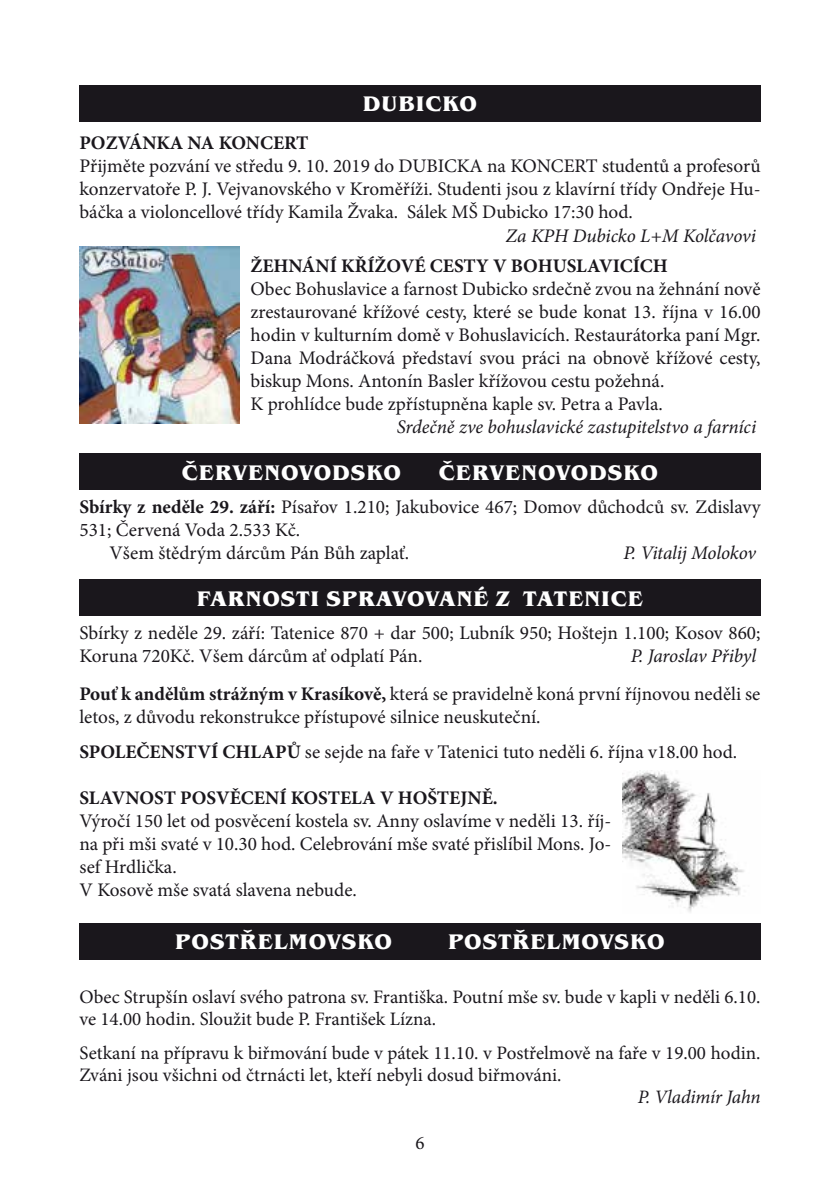
<style>
.page{position:relative;width:840px;height:1191px;background:#fff}
.page>*{position:absolute;margin:0;border:0;box-sizing:border-box;transform-origin:0 0}
.t1{font:700 21.8px "Benguiat Itc TOT";letter-spacing:.045em;color:#fff}
.t2{font:19.2px/23px "Minion Pro";color:#1a171c}
.t3{font:700 19.2px "Minion Pro";color:#1a171c}
.t4{font:italic 19.2px "Minion Pro";letter-spacing:-.01em;color:#1a171c}
.t5{font:19px/22px "Minion Pro";color:#1a171c}
.t6{font:italic 19px "Minion Pro";letter-spacing:-.015em;color:#1a171c}
.s1{font-weight:700}
.s2{font-style:italic}
</style>
<div class="page">
<div style="left:79px;top:85px;width:681px;height:36px;background:#1a171c"></div>
<div style="left:79px;top:454px;width:681px;height:36px;background:#1a171c"></div>
<div style="left:79px;top:580px;width:681px;height:36px;background:#1a171c"></div>
<div style="left:79px;top:923px;width:681px;height:36px;background:#1a171c"></div>
<img style="left:622px;top:771px;width:122px;height:141px">
<img style="left:79px;top:246px;width:160px;height:177px">
<p class="t1" style="left:363px;top:91px;width:115px">DUBICKO</p>
<p class="t3" style="left:79px;top:130px;width:230px">POZVÁNKA NA KONCERT</p>
<p class="t2" style="left:79px;top:155px;width:682px;text-align:justify">Přijměte pozvání ve středu 9. 10. 2019 do DUBICKA na KONCERT studentů a profesorů konzervatoře P. J. Vejvanovského v Kroměříži. Studenti jsou z klavírní třídy Ondřeje Hu&shy;báčka a violoncellové třídy Kamila Žvaka. Sálek MŠ Dubicko 17:30 hod.</p>
<p class="t4" style="left:505px;top:222px;width:252px">Za KPH Dubicko L+M Kolčavovi</p>
<p class="t3" style="left:250px;top:252px;width:419px">ŽEHNÁNÍ KŘÍŽOVÉ CESTY V BOHUSLAVICÍCH</p>
<p class="t2" style="left:250px;top:277px;width:511px">Obec Bohuslavice a farnost Dubicko srdečně zvou na žehnání nově zrestaurované křížové cesty, které se bude konat 13. října v 16.00 hodin v kulturním domě v Bohuslavicích. Restaurátorka paní Mgr.<br>Dana Modráčková představí svou práci na obnově křížové cesty, biskup Mons. Antonín Basler křížovou cestu požehná.<br>K prohlídce bude zpřístupněna kaple sv. Petra a Pavla.</p>
<p class="t4" style="left:396px;top:414px;width:361px">Srdečně zve bohuslavické zastupitelstvo a farníci</p>
<p class="t1" style="left:182px;top:460px;width:221px">ČERVENOVODSKO</p>
<p class="t1" style="left:438px;top:460px;width:221px">ČERVENOVODSKO</p>
<p class="t2" style="left:79px;top:495px;width:682px"><span class="s1">Sbírky z neděle 29. září:</span> Písařov 1.210; Jakubovice 467; Domov důchodců sv. Zdislavy</p>
<p class="t2" style="left:79px;top:518px;width:222px">531; Červená Voda 2.533 Kč.</p>
<p class="t2" style="left:109px;top:541px;width:301px">Všem štědrým dárcům Pán Bůh zaplať.</p>
<p class="t4" style="left:623px;top:540px;width:134px">P. Vitalij Molokov</p>
<p class="t1" style="left:197px;top:586px;width:447px">FARNOSTI SPRAVOVANÉ Z TATENICE</p>
<p class="t2" style="left:79px;top:621px;width:682px">Sbírky z neděle 29. září: Tatenice 870 + dar 500; Lubník 950; Hoštejn 1.100; Kosov 860;<br>Koruna 720Kč. Všem dárcům ať odplatí Pán.</p>
<p class="t2" style="left:79px;top:637px;width:682px;line-height:37.4px;text-align:right"><span class="s2">P. Jaroslav Přibyl<br></span><span class="s1">Pouť k andělům strážným v Krasíkově,</span> která se pravidelně koná první říjnovou neděli se</p>
<p class="t2" style="left:79px;top:699px;width:659px;line-height:35px">letos, z důvodu rekonstrukce přístupové silnice neuskuteční.<br><span class="s1">SPOLEČENSTVÍ CHLAPŮ</span> se sejde na faře v Tatenici tuto neděli 6. října v18.00 hod.</p>
<p class="t3" style="left:79px;top:784px;width:419px">SLAVNOST POSVĚCENÍ KOSTELA V HOŠTEJNĚ.</p>
<p class="t2" style="left:79px;top:809px;width:533px">Výročí 150 let od posvěcení kostela sv. Anny oslavíme v neděli 13. říj&shy;na při mši svaté v 10.30 hod. Celebrování mše svaté přislíbil Mons. Jo&shy;sef Hrdlička.<br>V Kosově mše svatá slavena nebude.</p>
<p class="t1" style="left:175px;top:929px;width:218px">POSTŘELMOVSKO</p>
<p class="t1" style="left:447px;top:929px;width:218px">POSTŘELMOVSKO</p>
<p class="t5" style="left:79px;top:986px;width:682px">Obec Strupšín oslaví svého patrona sv. Františka. Poutní mše sv. bude v kapli v neděli 6.10. ve 14.00 hodin. Sloužit bude P. František Lízna.</p>
<p class="t5" style="left:79px;top:1042px;width:682px">Setkaní na přípravu k biřmování bude v pátek 11.10. v Postřelmově na faře v 19.00 hodin.<br>Zváni jsou všichni od čtrnácti let, kteří nebyli dosud biřmováni.</p>
<p class="t6" style="left:637px;top:1084px;width:124px">P. Vladimír Jahn</p>
<p class="t5" style="left:415px;top:1132px;width:11px">6</p>
</div>
